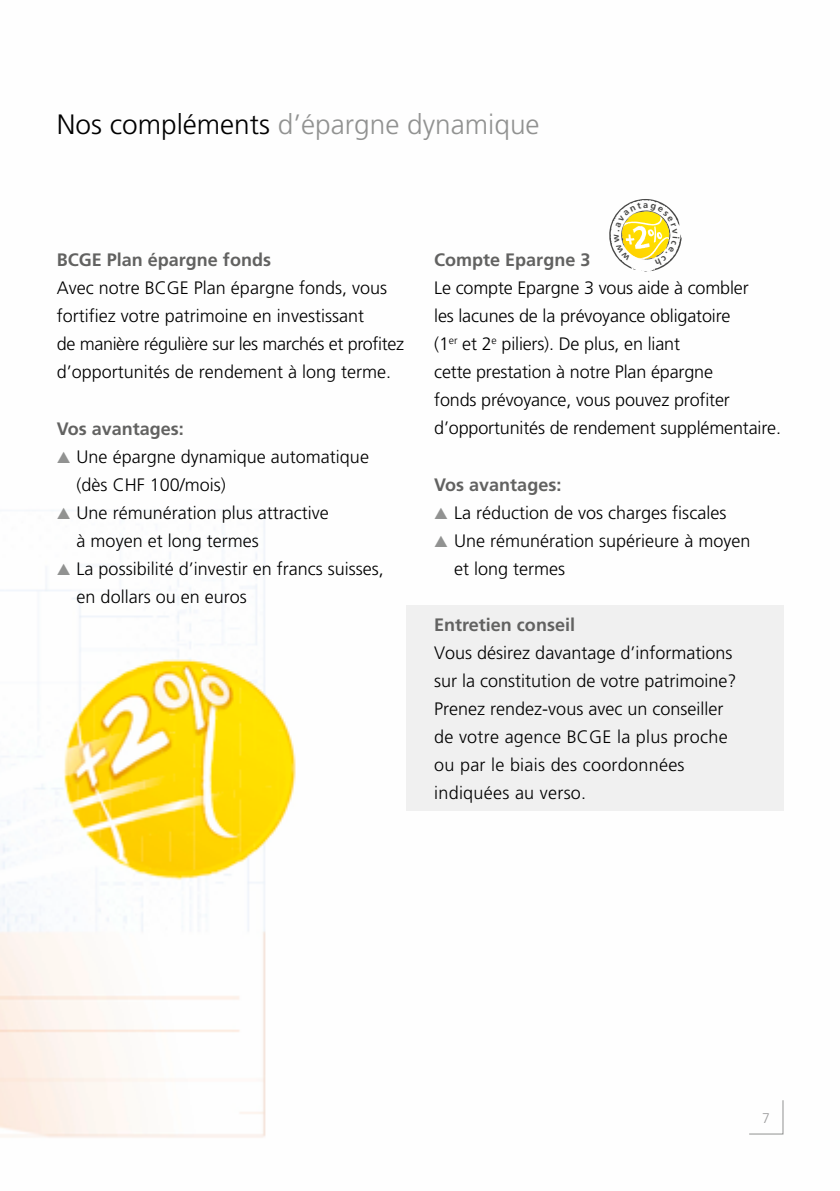
<style>
.page{position:relative;width:840px;height:1191px;background:#fff}
.page>*{position:absolute;margin:0;border:0;box-sizing:border-box;transform-origin:0 0}
.t1{font:300 28px "Frutiger LT Std";color:#919291}
.t2{font:300 18px/28px "Frutiger LT Std";color:#000}
.t3{font:700 18px "Frutiger LT Std";color:#626261}
.t4{font:300 14px "Frutiger LT Std";color:#9c9c9d}
.t5{font:700 9.2px "Frutiger LT Std";color:#484847}
.s1{color:#000}
.s2{color:#919291}
</style>
<div class="page">
<img style="left:0;top:237px;width:784px;height:901px">
<div style="left:405px;top:605px;width:377px;height:206px;background:#f0f0f0"></div>
<svg style="left:748px;top:1099px;width:35px;height:35px"></svg>
<svg style="left:606px;top:199px;width:75px;height:72px"></svg>
<h1 class="t1" style="left:57px;top:109px;width:484px"><span class="s1">Nos compléments</span> d’épargne dynamique</h1>
<p class="t5" style="left:643px;top:199px;width:7px">a</p>
<p class="t3" style="left:57px;top:249px;width:216px">BCGE Plan épargne fonds</p>
<p class="t2" style="left:57px;top:274px;width:349px">Avec notre BCGE Plan épargne fonds, vous fortifiez votre patrimoine en investissant<br>de manière régulière sur les marchés et profitez d’opportunités de rendement à long terme.</p>
<p class="t3" style="left:57px;top:418px;width:129px">Vos avantages:</p>
<p class="t2" style="left:77px;top:443px;width:294px;text-indent:-20px"><span class="s2">▲</span> Une épargne dynamique automatique (dès CHF 100/mois)</p>
<p class="t2" style="left:77px;top:499px;width:253px;text-indent:-20px"><span class="s2">▲</span> Une rémunération plus attractive à moyen et long termes</p>
<p class="t2" style="left:77px;top:555px;width:309px;text-indent:-20px"><span class="s2">▲</span> La possibilité d’investir en francs suisses, en dollars ou en euros</p>
<p class="t3" style="left:434px;top:249px;width:158px">Compte Epargne 3</p>
<p class="t2" style="left:434px;top:274px;width:348px">Le compte Epargne 3 vous aide à combler<br>les lacunes de la prévoyance obligatoire<br>(1<sup>er</sup> et 2<sup>e</sup> piliers). De plus, en liant<br>cette prestation à notre Plan épargne<br>fonds prévoyance, vous pouvez profiter d’opportunités de rendement supplémentaire.</p>
<p class="t3" style="left:434px;top:474px;width:129px">Vos avantages:</p>
<p class="t2" style="left:434px;top:499px;width:293px"><span class="s2">▲</span> La réduction de vos charges fiscales</p>
<p class="t2" style="left:454px;top:527px;width:298px;text-indent:-20px"><span class="s2">▲</span> Une rémunération supérieure à moyen et long termes</p>
<p class="t3" style="left:434px;top:614px;width:142px">Entretien conseil</p>
<p class="t2" style="left:434px;top:639px;width:304px">Vous désirez davantage d’informations sur la constitution de votre patrimoine?<br>Prenez rendez-vous avec un conseiller de votre agence BCGE la plus proche ou par le biais des coordonnées indiquées au verso.</p>
<p class="t4" style="left:761px;top:1109px;width:9px">7</p>
</div>
